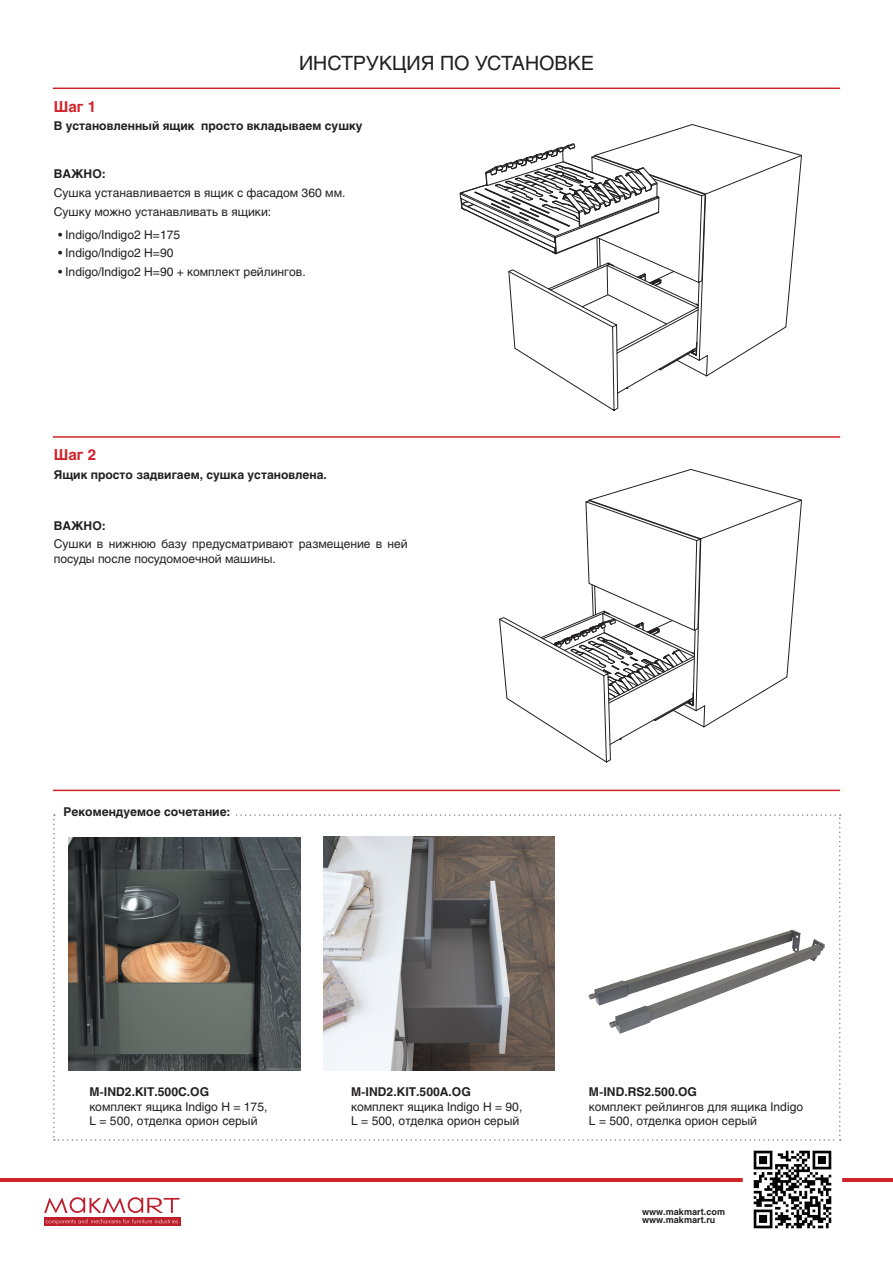
<style>
.page{position:relative;width:893px;height:1263px;background:#fff}
.page>*{position:absolute;margin:0;border:0;box-sizing:border-box;transform-origin:0 0}
.схемы{font:19.5px "Helios C";color:#231f20}
.схемы-2{font:700 15px "Helios C";color:#d1232a}
.тексты{font:12px/14.4px "Helios C";color:#231f20}
.тексты-2{font:700 12px "Helios C";color:#231f20}
.артикулы{font:700 12px "Helios C";color:#231f20}
.t1{font:700 9px/8.6px "Helios C";color:#231f20}
</style>
<div class="page">
<hr style="left:0;top:1178px;width:893px;height:3px;background:#d1232a">
<img style="left:746px;top:1150px;width:93px;height:79px">
<div style="left:44px;top:1217px;width:136px;height:9px;background:#be1d2c"></div>
<svg style="left:46px;top:1219px;width:132px;height:5px"></svg>
<svg style="left:44px;top:1197px;width:136px;height:16px"></svg>
<svg style="left:459px;top:124px;width:343px;height:287px"></svg>
<svg style="left:499px;top:469px;width:303px;height:294px"></svg>
<hr style="left:53px;top:88px;width:787px;height:1px;background:#d1232a">
<hr style="left:53px;top:436px;width:787px;height:2px;background:#d1232a">
<hr style="left:53px;top:790px;width:787px;height:1px;background:#d1232a">
<svg style="left:53px;top:814px;width:788px;height:327px"></svg>
<div style="left:59px;top:804px;width:176px;height:16px;background:#fff"></div>
<img style="left:68px;top:838px;width:233px;height:232px">
<img style="left:588px;top:929px;width:237px;height:104px">
<img style="left:323px;top:837px;width:232px;height:233px">
<p class="схемы" style="left:299px;top:52px;width:296px">ИНСТРУКЦИЯ ПО УСТАНОВКЕ</p>
<p class="схемы-2" style="left:54px;top:97px;width:44px">Шаг 1</p>
<p class="тексты-2" style="left:54px;top:118px;width:310px">В установленный ящик просто вкладываем сушку</p>
<p class="тексты-2" style="left:54px;top:167px;width:54px">ВАЖНО:</p>
<p class="тексты" style="left:54px;top:185px;width:293px">Сушка устанавливается в ящик с фасадом 360 мм.</p>
<p class="тексты" style="left:54px;top:204px;width:219px">Сушку можно устанавливать в ящики:</p>
<p class="тексты" style="left:58px;top:227px;width:124px">• Indigo/Indigo2 H=175</p>
<p class="тексты" style="left:58px;top:246px;width:117px">• Indigo/Indigo2 H=90</p>
<p class="тексты" style="left:58px;top:264px;width:249px">• Indigo/Indigo2 H=90 + комплект рейлингов.</p>
<p class="схемы-2" style="left:54px;top:446px;width:44px">Шаг 2</p>
<p class="тексты-2" style="left:54px;top:468px;width:275px">Ящик просто задвигаем, сушка установлена.</p>
<p class="тексты-2" style="left:54px;top:518px;width:54px">ВАЖНО:</p>
<p class="тексты" style="left:54px;top:537px;width:355px">Сушки в нижнюю базу предусматривают размещение в ней посуды после посудомоечной машины.</p>
<p class="тексты-2" style="left:64px;top:805px;width:169px">Рекомендуемое сочетание:</p>
<p class="артикулы" style="left:89px;top:1085px;width:121px">M-IND2.KIT.500C.OG</p>
<p class="тексты" style="left:89px;top:1099px;width:179px">комплект ящика Indigo H = 175,<br>L = 500, отделка орион серый</p>
<p class="артикулы" style="left:351px;top:1085px;width:121px">M-IND2.KIT.500A.OG</p>
<p class="тексты" style="left:351px;top:1099px;width:173px">комплект ящика Indigo H = 90,<br>L = 500, отделка орион серый</p>
<p class="артикулы" style="left:589px;top:1085px;width:110px">M-IND.RS2.500.OG</p>
<p class="тексты" style="left:589px;top:1099px;width:216px">комплект рейлингов для ящика Indigo<br>L = 500, отделка орион серый</p>
<p class="t1" style="left:642px;top:1207px;width:84px">www.makmart.com www.makmart.ru</p>
</div>
